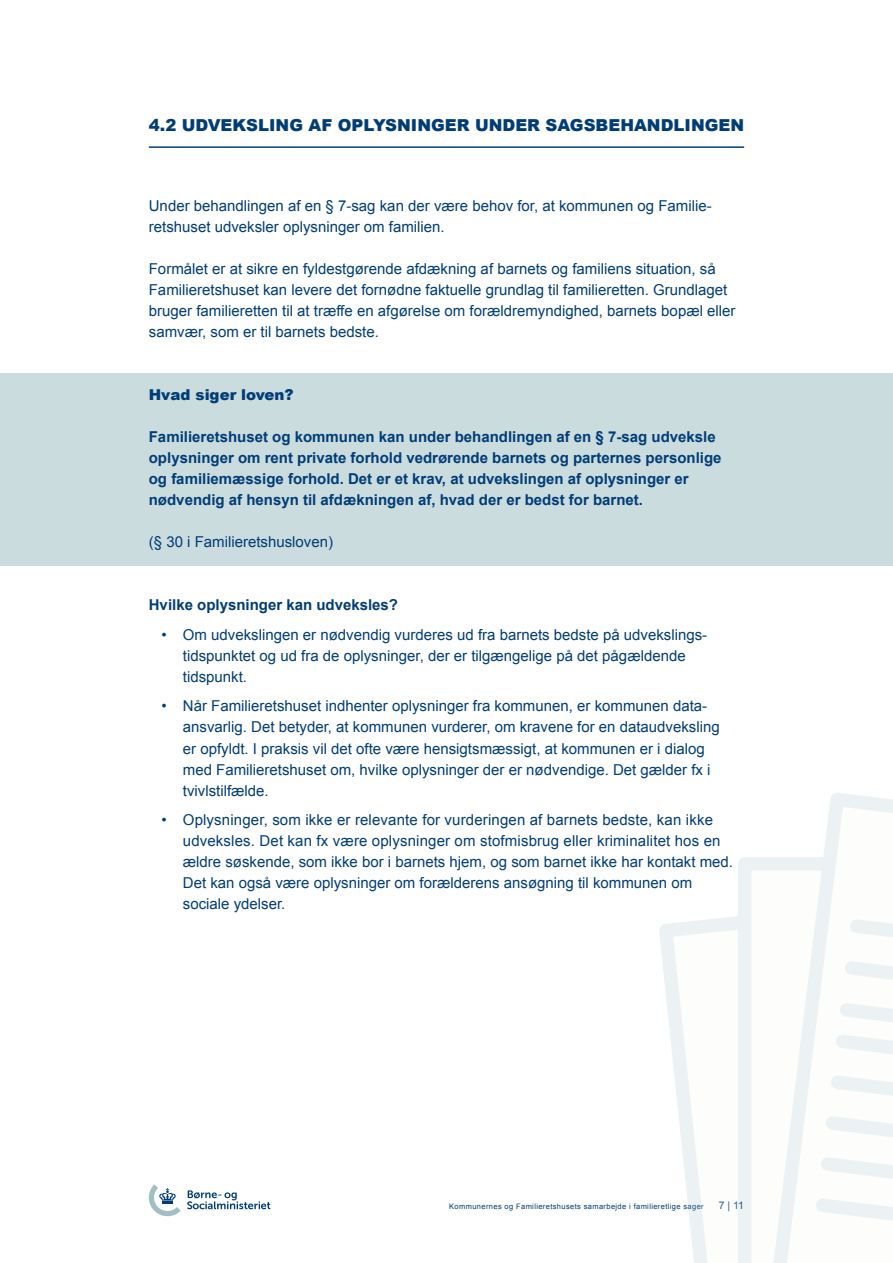
<style>
.page{position:relative;width:893px;height:1263px;background:#fff}
.page>*{position:absolute;margin:0;border:0;box-sizing:border-box;transform-origin:0 0}
.rubrik{font:900 16.5px "Arial";color:#003d76}
.brødtekst{font:15px/21px "Arial";color:#003d76}
.brødtekst-2{font:700 15px/21px "Arial";color:#003d76}
.brødtekst-3{font:900 15px "Arial";color:#003d76}
.t1{font:10.5px "Arial";color:#003d76}
.t2{font:7.5px "Arial";letter-spacing:.05em;color:#003d76}
</style>
<div class="page">
<svg style="left:149px;top:1184px;width:32px;height:32px"></svg>
<svg style="left:187px;top:1190px;width:83px;height:19px"></svg>
<svg style="left:659px;top:916px;width:79px;height:347px"></svg>
<svg style="left:738px;top:857px;width:25px;height:406px;fill:#ecf2f3"></svg>
<svg style="left:763px;top:793px;width:130px;height:470px"></svg>
<svg style="left:807px;top:911px;width:86px;height:345px"></svg>
<div style="left:0;top:373px;width:893px;height:193px;background:#cbdcdf"></div>
<hr style="left:149px;top:146px;width:595px;height:2px;background:#003d76">
<p class="rubrik" style="left:149px;top:113px;width:597px">4.2 UDVEKSLING AF OPLYSNINGER UNDER SAGSBEHANDLINGEN</p>
<p class="brødtekst" style="left:149px;top:196px;width:564px">Under behandlingen af en § 7-sag kan der være behov for, at kommunen og Familie&shy;retshuset udveksler oplysninger om familien.</p>
<p class="brødtekst" style="left:149px;top:259px;width:588px">Formålet er at sikre en fyldestgørende afdækning af barnets og familiens situation, så Familieretshuset kan levere det fornødne faktuelle grundlag til familieretten. Grundlaget bruger familieretten til at træffe en afgørelse om forældremyndighed, barnets bopæl eller samvær, som er til barnets bedste.</p>
<p class="brødtekst-3" style="left:149px;top:384px;width:146px">Hvad siger loven?</p>
<p class="brødtekst-2" style="left:149px;top:427px;width:574px">Familieretshuset og kommunen kan under behandlingen af en § 7-sag udveksle oplysninger om rent private forhold vedrørende barnets og parternes personlige og familiemæssige forhold. Det er et krav, at udvekslingen af oplysninger er nødvendig af hensyn til afdækningen af, hvad der er bedst for barnet.</p>
<p class="brødtekst" style="left:149px;top:532px;width:186px">(§ 30 i Familieretshusloven)</p>
<p class="brødtekst-2" style="left:149px;top:595px;width:251px">Hvilke oplysninger kan udveksles?</p>
<p class="brødtekst" style="left:183px;top:624px;width:526px;text-indent:-21px">• Om udvekslingen er nødvendig vurderes ud fra barnets bedste på udvekslings&shy;tidspunktet og ud fra de oplysninger, der er tilgængelige på det pågældende tidspunkt.</p>
<p class="brødtekst" style="left:183px;top:696px;width:538px;text-indent:-21px">• Når Familieretshuset indhenter oplysninger fra kommunen, er kommunen data&shy;ansvarlig. Det betyder, at kommunen vurderer, om kravene for en dataudveksling er opfyldt. I praksis vil det ofte være hensigtsmæssigt, at kommunen er i dialog med Familieretshuset om, hvilke oplysninger der er nødvendige. Det gælder fx i tvivlstilfælde.</p>
<p class="brødtekst" style="left:183px;top:809px;width:552px;text-indent:-21px">• Oplysninger, som ikke er relevante for vurderingen af barnets bedste, kan ikke udveksles. Det kan fx være oplysninger om stofmisbrug eller kriminalitet hos en ældre søskende, som ikke bor i barnets hjem, og som barnet ikke har kontakt med.<br>Det kan også være oplysninger om forælderens ansøgning til kommunen om sociale ydelser.</p>
<p class="t2" style="left:449px;top:1201px;width:256px">Kommunernes og Familieretshusets samarbejde i familieretlige sager</p>
<p class="t1" style="left:719px;top:1198px;width:27px">7 | 11</p>
</div>
